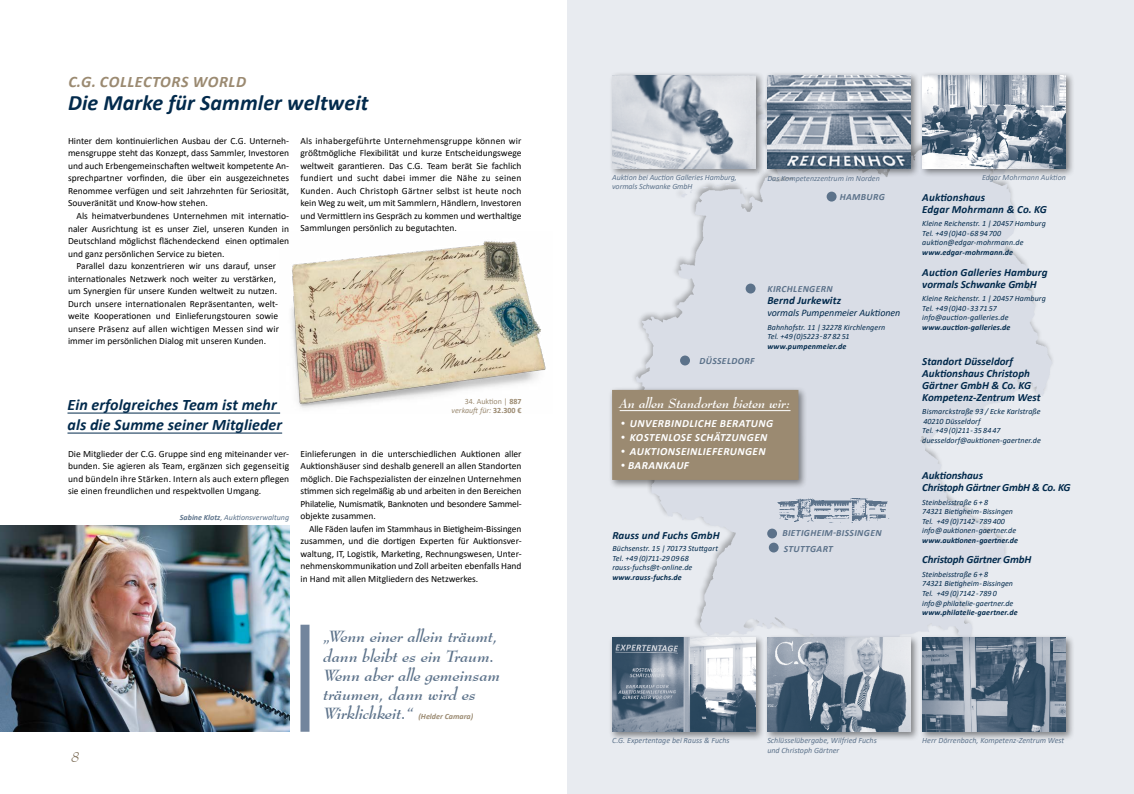
<style>
.page{position:relative;width:1134px;height:794px;background:#fff}
.page>*{position:absolute;margin:0;border:0;box-sizing:border-box;transform-origin:0 0}
.t1{font:italic 700 22px "Calibri";letter-spacing:.005em;color:#022a4c}
.t2{font:italic 700 16px/19.2px "Bernhard Modern BT";color:#5c728a}
.t3{font:italic 700 16px/20px "Calibri";letter-spacing:.005em;color:#022a4c}
.t4{font:italic 700 16px "Calibri";letter-spacing:.04em;color:#9b8a71}
.t5{font:italic 14px "Bernhard Modern BT";color:#7d6e58}
.t6{font:italic 700 13px "Bernhard Modern BT";color:#fff}
.t7{font:italic 700 11px/12px "Calibri";color:#022a4c}
.t8{font:italic 700 11px "Calibri";letter-spacing:.04em;color:#fff}
.t9{font:italic 700 11px/12px "Calibri";letter-spacing:-.02em;color:#022a4c}
.t10{font:italic 10px "Calibri";letter-spacing:-.005em;color:#022a4c}
.t11{font:9.5px/12.5px "Calibri";color:#000;text-align:justify}
.t12{font:italic 700 9.5px "Calibri";letter-spacing:.04em;color:#5c728a}
.t13{font:italic 8px/9.6px "Calibri";letter-spacing:.005em;color:#022a4c}
.t14{font:italic 8px/9.6px "Calibri";color:#5c728a}
.t15{font:italic 700 8px "Calibri";letter-spacing:.015em;color:#022a4c}
.t16{font:italic 8px/9.6px "Calibri";color:#9b8a71;text-align:right}
.s1{font-weight:700}
.s2{font-style:normal}
.s3{font-weight:700;font-style:normal}
.s4{font-family:"Franklin Gothic";font-weight:400;font-style:normal}
.s5{font-family:"Calibri";font-size:8px;color:#9b8a71}
</style>
<div class="page">
<div style="left:567px;top:0;width:567px;height:794px;background:#e8ebf0"></div>
<hr style="left:68px;top:413px;width:212px;height:1px;background:#022a4c">
<hr style="left:68px;top:433px;width:214px;height:1px;background:#022a4c">
<div style="left:300px;top:624px;width:9px;height:107px;background:#72859d"></div>
<img style="left:634px;top:178px;width:419px;height:456px">
<div style="left:827px;top:192px;width:9px;height:9px;background:#5c728a;border-radius:50%"></div>
<div style="left:746px;top:283px;width:9px;height:10px;background:#5c728a;border-radius:50%"></div>
<div style="left:680px;top:355px;width:10px;height:10px;background:#5c728a;border-radius:50%"></div>
<div style="left:769px;top:542px;width:10px;height:10px;background:#5c728a;border-radius:50%"></div>
<div style="left:767px;top:528px;width:10px;height:10px;background:#5c728a;border-radius:50%"></div>
<img style="left:0;top:525px;width:289px;height:206px">
<img style="left:767px;top:497px;width:125px;height:31px">
<img style="left:280px;top:241px;width:266px;height:172px">
<div style="left:608px;top:634px;width:157px;height:107px;background:#000;opacity:.45"></div>
<img style="left:612px;top:638px;width:144px;height:93px">
<div style="left:764px;top:634px;width:156px;height:107px;background:#000;opacity:.45"></div>
<img style="left:767px;top:638px;width:144px;height:93px">
<div style="left:918px;top:634px;width:157px;height:107px;background:#000;opacity:.45"></div>
<img style="left:922px;top:638px;width:144px;height:93px">
<div style="left:764px;top:71px;width:156px;height:107px;background:#000;opacity:.45"></div>
<img style="left:767px;top:75px;width:144px;height:94px">
<div style="left:918px;top:71px;width:157px;height:107px;background:#000;opacity:.45"></div>
<img style="left:922px;top:75px;width:144px;height:94px">
<div style="left:609px;top:71px;width:156px;height:107px;background:#000;opacity:.45"></div>
<img style="left:612px;top:75px;width:144px;height:94px">
<div style="left:608px;top:386px;width:199px;height:103px;background:#000;opacity:.45"></div>
<div style="left:612px;top:390px;width:186px;height:90px;background:#9b8a71"></div>
<hr style="left:620px;top:410px;width:170px;height:1px;background:#fff">
<h2 class="t4" style="left:68px;top:70px;width:178px">C.G. Collectors World</h2>
<h1 class="t1" style="left:68px;top:87px;width:302px">Die Marke für Sammler weltweit</h1>
<p class="t11" style="left:68px;top:134px;width:223px">Hinter dem kontinuierlichen Ausbau der C.G. Unterneh&shy;mensgruppe steht das Konzept, dass Sammler, Investoren und auch Erbengemeinschaften weltweit kompetente An&shy;sprechpartner vorfinden, die über ein ausgezeichnetes Renommee verfügen und seit Jahrzehnten für Seriosität, Souveränität und Know-how stehen.</p>
<p class="t11" style="left:68px;top:209px;width:222px;text-indent:9px">Als heimatverbundenes Unternehmen mit internatio&shy;naler Ausrichtung ist es unser Ziel, unseren Kunden in Deutschland möglichst flächendeckend einen optimalen und ganz persönlichen Service zu bieten.</p>
<p class="t11" style="left:68px;top:259px;width:212px;text-align:left;text-indent:9px">Parallel dazu konzentrieren wir uns darauf, unser internationales Netzwerk noch weiter zu verstärken, um Synergien für unsere Kunden weltweit zu nutzen.<br>Durch unsere internationalen Repräsentanten, welt&shy;weite Kooperationen und Einlieferungstouren sowie unsere Präsenz auf allen wichtigen Messen sind wir immer im persönlichen Dialog mit unseren Kunden.</p>
<h2 class="t3" style="left:68px;top:394px;width:217px">Ein erfolgreiches Team ist mehr als die Summe seiner Mitglieder</h2>
<p class="t11" style="left:68px;top:447px;width:223px">Die Mitglieder der C.G. Gruppe sind eng miteinander ver&shy;bunden. Sie agieren als Team, ergänzen sich gegenseitig und bündeln ihre Stärken. Intern als auch extern pflegen sie einen freundlichen und respektvollen Umgang.</p>
<h3 class="t5" style="left:72px;top:748px;width:9px">8</h3>
<p class="t14" style="left:180px;top:512px;width:111px"><span class="s1">Sabine Klotz</span>, Auktionsverwaltung</p>
<p class="t11" style="left:300px;top:134px;width:223px">Als inhabergeführte Unternehmensgruppe können wir größtmögliche Flexibilität und kurze Entscheidungswege weltweit garantieren. Das C.G. Team berät Sie fachlich fundiert und sucht dabei immer die Nähe zu seinen Kunden. Auch Christoph Gärtner selbst ist heute noch kein Weg zu weit, um mit Sammlern, Händlern, Investoren und Vermittlern ins Gespräch zu kommen und werthaltige Sammlungen persönlich zu begutachten.</p>
<p class="t14" style="left:612px;top:173px;width:126px">Auktion bei Auction Galleries Hamburg,</p>
<p class="t14" style="left:767px;top:173px;width:114px">Das Kompetenzzentrum im Norden</p>
<p class="t14" style="left:982px;top:173px;width:85px">Edgar Mohrmann Auktion</p>
<p class="t14" style="left:612px;top:182px;width:82px">vormals Schwanke GmbH</p>
<p class="t12" style="left:840px;top:190px;width:21px">Hambu</p>
<p class="t12" style="left:873px;top:190px;width:12px">rg</p>
<p class="t7" style="left:922px;top:191px;width:126px">Auktionshaus<br>Edgar Mohrmann &amp; Co. KG</p>
<p class="t13" style="left:922px;top:218px;width:125px">Kleine Reichenstr. 1 | 20457 Hamburg<br>Tel. +49 (0)40-68 94700 auktion@edgar-mohrmann.de</p>
<p class="t15" style="left:922px;top:246px;width:92px">www.edgar-mohrmann.de</p>
<p class="t7" style="left:922px;top:266px;width:127px">Auction Galleries Hamburg vormals Schwanke GmbH</p>
<p class="t13" style="left:922px;top:293px;width:125px">Kleine Reichenstr. 1 | 20457 Hamburg<br>Tel. +49 (0)40-33 71 57 info@auction-galleries.de</p>
<p class="t15" style="left:922px;top:321px;width:90px">www.auction-galleries.de</p>
<p class="t7" style="left:922px;top:354px;width:120px">Standort Düsseldorf<br>Auktionshaus Christoph<br>Gärtner GmbH &amp; Co. KG<br>Kompetenz-Zentrum West</p>
<p class="t13" style="left:922px;top:406px;width:120px">Bismarckstraße 93 / Ecke Karlstraße<br>40210 Düsseldorf<br>Tel. +49 (0)211-35 84 47 duesseldorf@auktionen-gaertner.de</p>
<p class="t9" style="left:922px;top:469px;width:150px">Auktionshaus<br>Christoph Gärtner GmbH &amp; Co. KG</p>
<p class="t13" style="left:922px;top:497px;width:95px">Steinbeisstraße 6 + 8<br>74321 Bietigheim-Bissingen<br>Tel. +49 (0)7142-789 400 info@auktionen-gaertner.de</p>
<p class="t15" style="left:922px;top:535px;width:97px">www.auktionen-gaertner.de</p>
<p class="t7" style="left:922px;top:553px;width:111px">Christoph Gärtner GmbH</p>
<p class="t13" style="left:922px;top:569px;width:92px">Steinbeisstraße 6 + 8<br>74321 Bietigheim-Bissingen<br>Tel. +49 (0)7142-789 0 info@philatelie-gaertner.de</p>
<p class="t15" style="left:922px;top:607px;width:97px">www.philatelie-gaertner.de</p>
<p class="t12" style="left:767px;top:282px;width:65px">Kirchlengern</p>
<p class="t7" style="left:767px;top:294px;width:75px">Bernd Jurkewitz</p>
<p class="t10" style="left:767px;top:306px;width:135px">vormals Pumpenmeier Auktionen</p>
<p class="t13" style="left:767px;top:322px;width:119px">Bahnhofstr. 11 | 32278 Kirchlengern<br>Tel. +49 (0)5223-87 82 51</p>
<p class="t15" style="left:767px;top:341px;width:81px">www.pumpenmeier.de</p>
<p class="t12" style="left:699px;top:354px;width:55px">Düsseldorf</p>
<p class="t16" style="left:452px;top:396px;width:71px"><span class="s2">34. Auktion |</span> <span class="s3">887 </span>verkauft für: <span class="s3">32.300 €</span></p>
<h3 class="t6" style="left:620px;top:395px;width:172px">An allen Standorten bieten wir:</h3>
<p class="t8" style="left:620px;top:415px;width:140px"><span class="s4">•</span> Unverbindliche Beratung</p>
<p class="t8" style="left:620px;top:429px;width:121px"><span class="s4">•</span> Kostenlose Schätzung</p>
<p class="t8" style="left:754px;top:429px;width:13px">en</p>
<p class="t8" style="left:620px;top:443px;width:119px"><span class="s4">•</span> Auktionseinlieferung</p>
<p class="t8" style="left:753px;top:443px;width:13px">en</p>
<p class="t8" style="left:620px;top:457px;width:71px"><span class="s4">•</span>BarankauF</p>
<p class="t11" style="left:300px;top:447px;width:223px">Einlieferungen in die unterschiedlichen Auktionen aller Auktionshäuser sind deshalb generell an allen Standorten möglich. Die Fachspezialisten der einzelnen Unternehmen stimmen sich regelmäßig ab und arbeiten in den Bereichen Philatelie, Numismatik, Banknoten und besondere Sammel&shy;objekte zusammen.</p>
<p class="t11" style="left:300px;top:522px;width:223px;text-indent:9px">Alle Fäden laufen im Stammhaus in Bietigheim-Bissingen zusammen, und die dortigen Experten für Auktionsver&shy;waltung, IT, Logistik, Marketing, Rechnungswesen, Unter&shy;nehmenskommunikation und Zoll arbeiten ebenfalls Hand in Hand mit allen Mitgliedern des Netzwerkes.</p>
<p class="t12" style="left:782px;top:526px;width:99px">Bietigheim-Bissingen</p>
<p class="t7" style="left:612px;top:528px;width:109px">Rauss und Fuchs GmbH</p>
<p class="t13" style="left:612px;top:543px;width:107px">Büchsenstr. 15 | 70173 Stuttgart<br>Tel. +49 (0)711-29 09 68 rauss-fuchs@t-online.de</p>
<p class="t15" style="left:612px;top:572px;width:71px">www.rauss-fuchs.de</p>
<p class="t12" style="left:784px;top:542px;width:12px">Stuttg</p>
<p class="t12" style="left:816px;top:542px;width:16px">art</p>
<h2 class="t2" style="left:324px;top:627px;width:178px">„Wenn einer allein träumt, dann bleibt es ein Traum.<br>Wenn aber alle gemeinsam träumen, dann wird es<br>Wirklichkeit.“ <span class="s5">(Helder Camara)</span></h2>
<p class="t14" style="left:612px;top:735px;width:119px">C.G. Expertentage bei Rauss &amp; Fuchs</p>
<p class="t14" style="left:767px;top:735px;width:111px">Schlüsselübergabe, Wilfried Fuchs und Christoph Gärtner</p>
<p class="t14" style="left:922px;top:735px;width:143px">Herr Dörrenbach, Kompetenz-Zentrum West</p>
</div>
